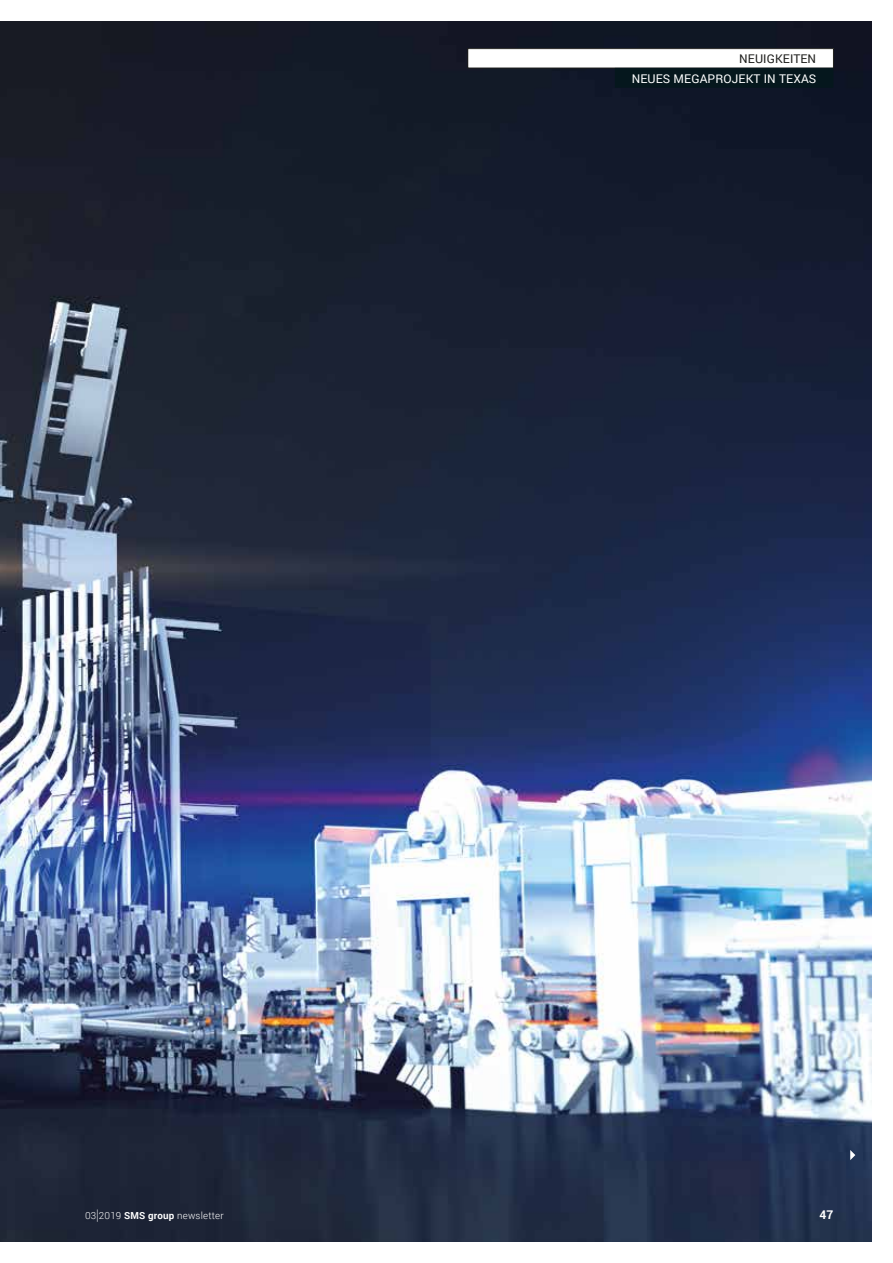
<style>
.page{position:relative;width:893px;height:1263px;background:#fff}
.page>*{position:absolute;margin:0;border:0;box-sizing:border-box;transform-origin:0 0}
.t1{font:12px "Roboto";letter-spacing:.01em;color:#fff}
.t2{font:12px "Roboto";letter-spacing:.01em;color:#1d1d1b}
.t3{font:700 12px "Roboto";color:#fff}
.t4{font:300 9.75px "Roboto";letter-spacing:.02em;color:#fff}
.s1{font-size:14.7px}
.s2{font-weight:700}
</style>
<div class="page">
<img style="left:0;top:21px;width:872px;height:1221px">
<svg style="left:850px;top:1150px;width:5px;height:10px"></svg>
<div style="left:468px;top:49px;width:365px;height:19px;background:#fff"></div>
<div style="left:467px;top:48px;width:367px;height:20px;border:1px solid #1d1d1b"></div>
<div style="left:615px;top:68px;width:218px;height:20px;background:#05171d"></div>
<p class="t2" style="left:739px;top:50px;width:79px">NEUIGKEITEN</p>
<p class="t1" style="left:632px;top:70px;width:186px">NEUES MEGAPROJEKT IN TEXAS</p>
<p class="t4" style="left:85px;top:1208px;width:140px">03<span class="s1">|</span>2019 <span class="s2">SMS group</span> newsletter</p>
<p class="t3" style="left:819px;top:1206px;width:16px">47</p>
</div>
